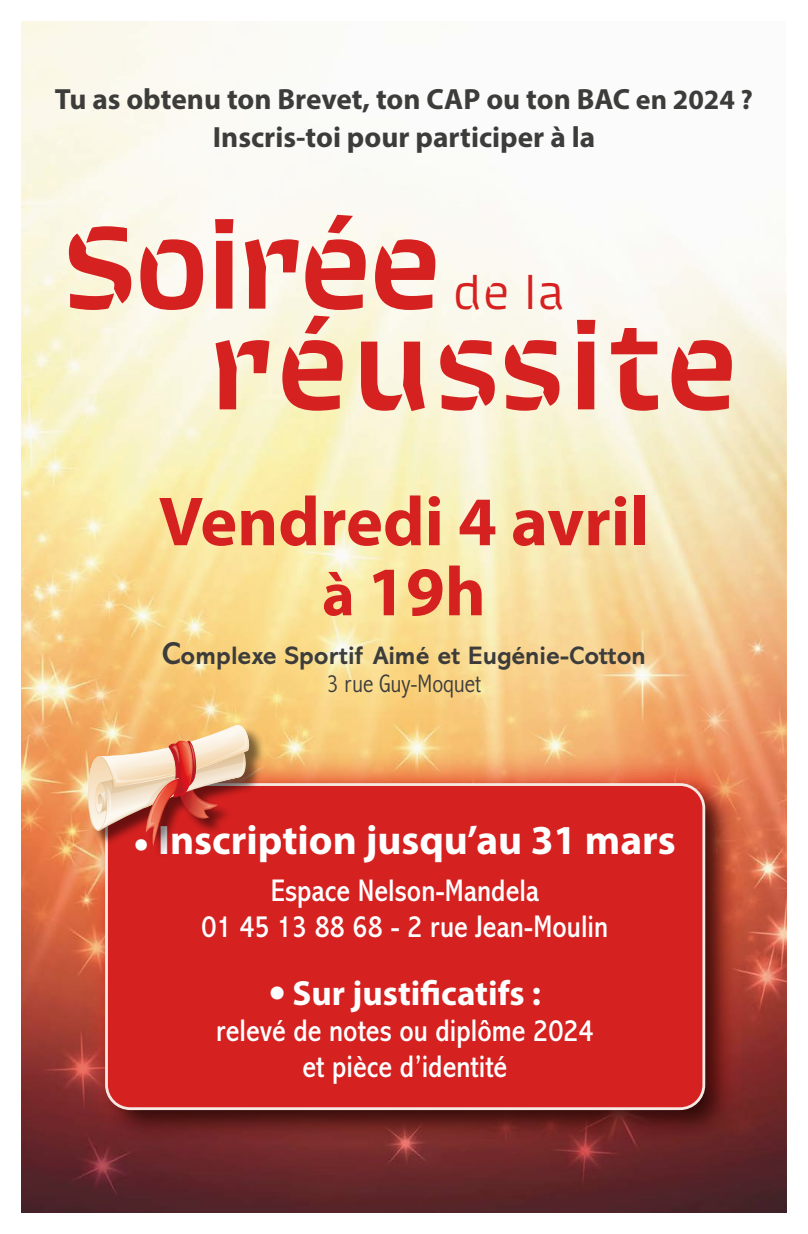
<style>
.page{position:relative;width:808px;height:1234px;background:#fff}
.page>*{position:absolute;margin:0;border:0;box-sizing:border-box;transform-origin:0 0}
.t1{font:700 127.05px "Saffran";letter-spacing:.05em;color:#d52120}
.t2{font:700 127.05px "Saffran";letter-spacing:.03em;color:#d52120}
.t3{font:700 70.05px/70.1px "Myriad Pro";color:#d52120;text-align:center}
.t4{font:49.05px "Saffran";color:#d52120}
.t5{font:700 41.25px "Myriad Pro";color:#fff}
.t6{font:700 34.95px "Myriad Pro";color:#fff}
.t7{font:condensed 31.5px/36.5px "Abadi MT Pro";color:#fff;text-align:center}
.t8{font:700 29.25px/38.2px "Myriad Pro";color:#3c3c3b;text-align:center}
.t9{font:700 25.5px/27.3px "Abadi MT Pro";color:#3c3c3b;text-align:center}
.s1{font-size:28.05px}
.s2{font-size:61.8px}
.s3{font-size:31.8px}
.s4{font-weight:300;font-stretch:condensed}
.s5{font-family:"Fira Sans"}
.s6{font-family:"Fira Sans";font-size:46.95px}
</style>
<div class="page">
<img style="left:21px;top:21px;width:765px;height:1191px">
<svg style="left:83px;top:750px;width:663px;height:389px"></svg>
<div style="left:99px;top:777px;width:639px;height:365px;background:#000;opacity:.75"></div>
<div style="left:106px;top:784px;width:598px;height:324px;background:#d52120;border-radius:24px"></div>
<div style="left:105px;top:783px;width:600px;height:326px;border:3px solid #f6e9e4;border-radius:24px"></div>
<div style="left:89px;top:726px;width:176px;height:134px;background:#000;opacity:.5"></div>
<svg style="left:87px;top:724px;width:164px;height:122px"></svg>
<p class="t8" style="left:55px;top:79px;width:700px">Tu as obtenu ton Brevet, ton CAP ou ton BAC <span class="s1">en 2024 ?<br></span>Inscris-toi pour participer à la</p>
<p class="t2" style="left:64px;top:173px;width:378px">Soirée</p>
<p class="t4" style="left:453px;top:259px;width:112px">de la</p>
<p class="t1" style="left:211px;top:274px;width:527px">réussite</p>
<p class="t3" style="left:159px;top:484px;width:492px">Vendredi 4 avril <span class="s2">à</span> 19h</p>
<p class="t9" style="left:162px;top:642px;width:485px"><span class="s3">C</span>omplexe Sportif Aimé et Eugénie-Cotton<br><span class="s4">3 rue Guy-Moquet</span></p>
<p class="t5" style="left:134px;top:813px;width:543px"><span class="s5">•</span> Inscription jusqu’au 31 mars</p>
<p class="t7" style="left:202px;top:872px;width:408px">Espace Nelson-Mandela<br>01 45 13 88 68 - 2 rue Jean-Moulin</p>
<p class="t6" style="left:269px;top:969px;width:273px"><span class="s6">•</span> Sur justificatifs :</p>
<p class="t7" style="left:216px;top:1012px;width:379px">relevé de notes ou diplôme 2024 et pièce d’identité</p>
</div>
